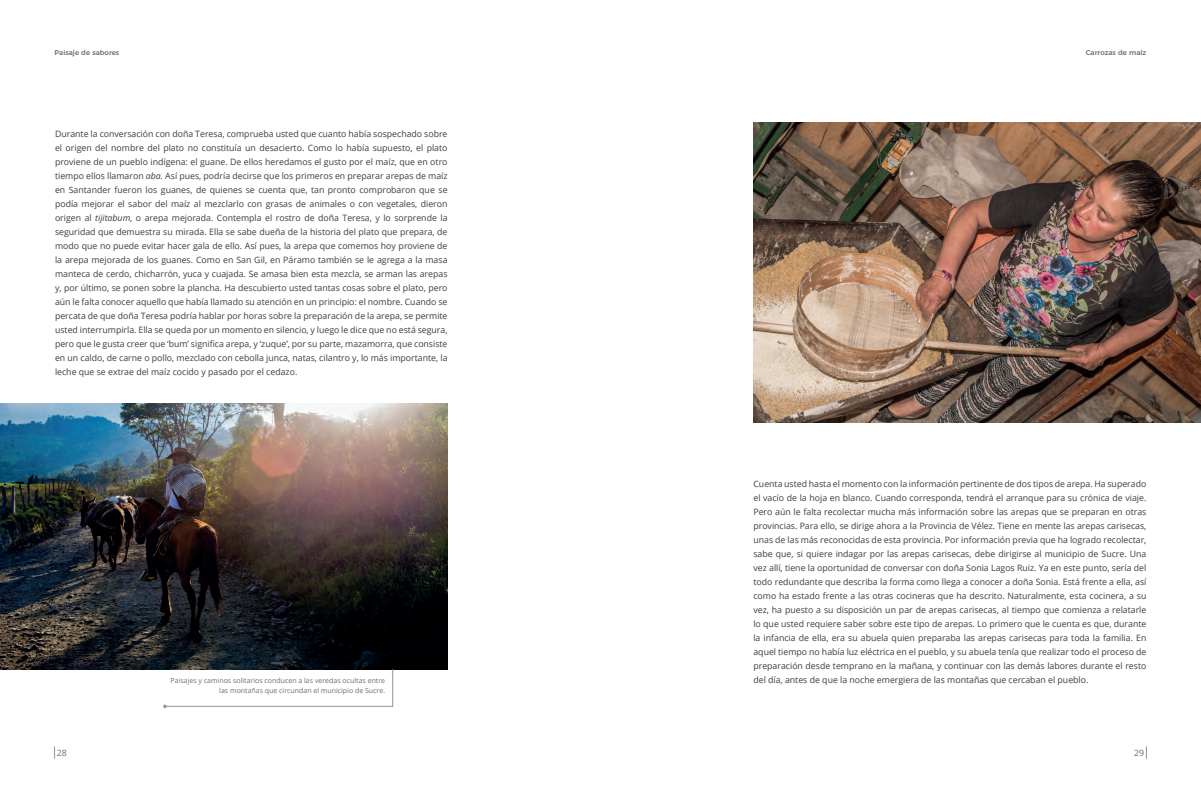
<style>
.page{position:relative;width:1201px;height:792px;background:#fff}
.page>*{position:absolute;margin:0;border:0;box-sizing:border-box;transform-origin:0 0}
.t1{font:8.75px/14px "Open Sans";color:#3e3e3f;text-align:justify}
.t2{font:8.75px "Open Sans";color:#6c6d70}
.t3{font:7px "Open Sans";color:#6c6d70}
.t4{font:500 7px "Montserrat";color:#6c6d70}
.s1{font-style:italic}
</style>
<div class="page">
<svg style="left:54px;top:746px;width:1px;height:12px"></svg>
<svg style="left:1146px;top:746px;width:1px;height:12px"></svg>
<img style="left:0;top:403px;width:447px;height:266px">
<img style="left:753px;top:123px;width:447px;height:299px">
<svg style="left:163px;top:668px;width:230px;height:39px"></svg>
<p class="t4" style="left:55px;top:47px;width:66px">Paisaje de sabores</p>
<p class="t4" style="left:1085px;top:47px;width:62px">Carrozas de maíz</p>
<p class="t1" style="left:55px;top:126px;width:394px">Durante la conversación con doña Teresa, comprueba usted que cuanto había sospechado sobre el origen del nombre del plato no constituía un desacierto. Como lo había supuesto, el plato proviene de un pueblo indígena: el guane. De ellos heredamos el gusto por el maíz, que en otro tiempo ellos llamaron <span class="s1">aba.</span> Así pues, podría decirse que los primeros en preparar arepas de maíz en Santander fueron los guanes, de quienes se cuenta que, tan pronto comprobaron que se podía mejorar el sabor del maíz al mezclarlo con grasas de animales o con vegetales, dieron origen al <span class="s1">tijitabum</span>, o arepa mejorada. Contempla el rostro de doña Teresa, y lo sorprende la seguridad que demuestra su mirada. Ella se sabe dueña de la historia del plato que prepara, de modo que no puede evitar hacer gala de ello. Así pues, la arepa que comemos hoy proviene de la arepa mejorada de los guanes. Como en San Gil, en Páramo también se le agrega a la masa manteca de cerdo, chicharrón, yuca y cuajada. Se amasa bien esta mezcla, se arman las arepas y, por último, se ponen sobre la plancha. Ha descubierto usted tantas cosas sobre el plato, pero aún le falta conocer aquello que había llamado su atención en un principio: el nombre. Cuando se percata de que doña Teresa podría hablar por horas sobre la preparación de la arepa, se permite usted interrumpirla. Ella se queda por un momento en silencio, y luego le dice que no está segura, pero que le gusta creer que ‘bum’ significa arepa, y ‘zuque’, por su parte, mazamorra, que consiste en un caldo, de carne o pollo, mezclado con cebolla junca, natas, cilantro y, lo más importante, la leche que se extrae del maíz cocido y pasado por el cedazo.</p>
<p class="t1" style="left:753px;top:476px;width:394px">Cuenta usted hasta el momento con la información pertinente de dos tipos de arepa. Ha superado el vacío de la hoja en blanco. Cuando corresponda, tendrá el arranque para su crónica de viaje.<br>Pero aún le falta recolectar mucha más información sobre las arepas que se preparan en otras provincias. Para ello, se dirige ahora a la Provincia de Vélez. Tiene en mente las arepas carisecas, unas de las más reconocidas de esta provincia. Por información previa que ha logrado recolectar, sabe que, si quiere indagar por las arepas carisecas, debe dirigirse al municipio de Sucre. Una vez allí, tiene la oportunidad de conversar con doña Sonia Lagos Ruiz. Ya en este punto, sería del todo redundante que describa la forma como llega a conocer a doña Sonia. Está frente a ella, así como ha estado frente a las otras cocineras que ha descrito. Naturalmente, esta cocinera, a su vez, ha puesto a su disposición un par de arepas carisecas, al tiempo que comienza a relatarle lo que usted requiere saber sobre este tipo de arepas. Lo primero que le cuenta es que, durante la infancia de ella, era su abuela quien preparaba las arepas carisecas para toda la familia. En aquel tiempo no había luz eléctrica en el pueblo, y su abuela tenía que realizar todo el proceso de preparación desde temprano en la mañana, y continuar con las demás labores durante el resto</p>
<p class="t3" style="left:171px;top:675px;width:216px">Paisajes y caminos solitarios conducen a las veredas ocultas entre</p>
<p class="t1" style="left:753px;top:672px;width:336px">del día, antes de que la noche emergiera de las montañas que cercaban el pueblo.</p>
<p class="t3" style="left:219px;top:685px;width:167px">las montañas que circundan el municipio de Sucre.</p>
<p class="t2" style="left:57px;top:746px;width:12px">28</p>
<p class="t2" style="left:1134px;top:746px;width:12px">29</p>
</div>
